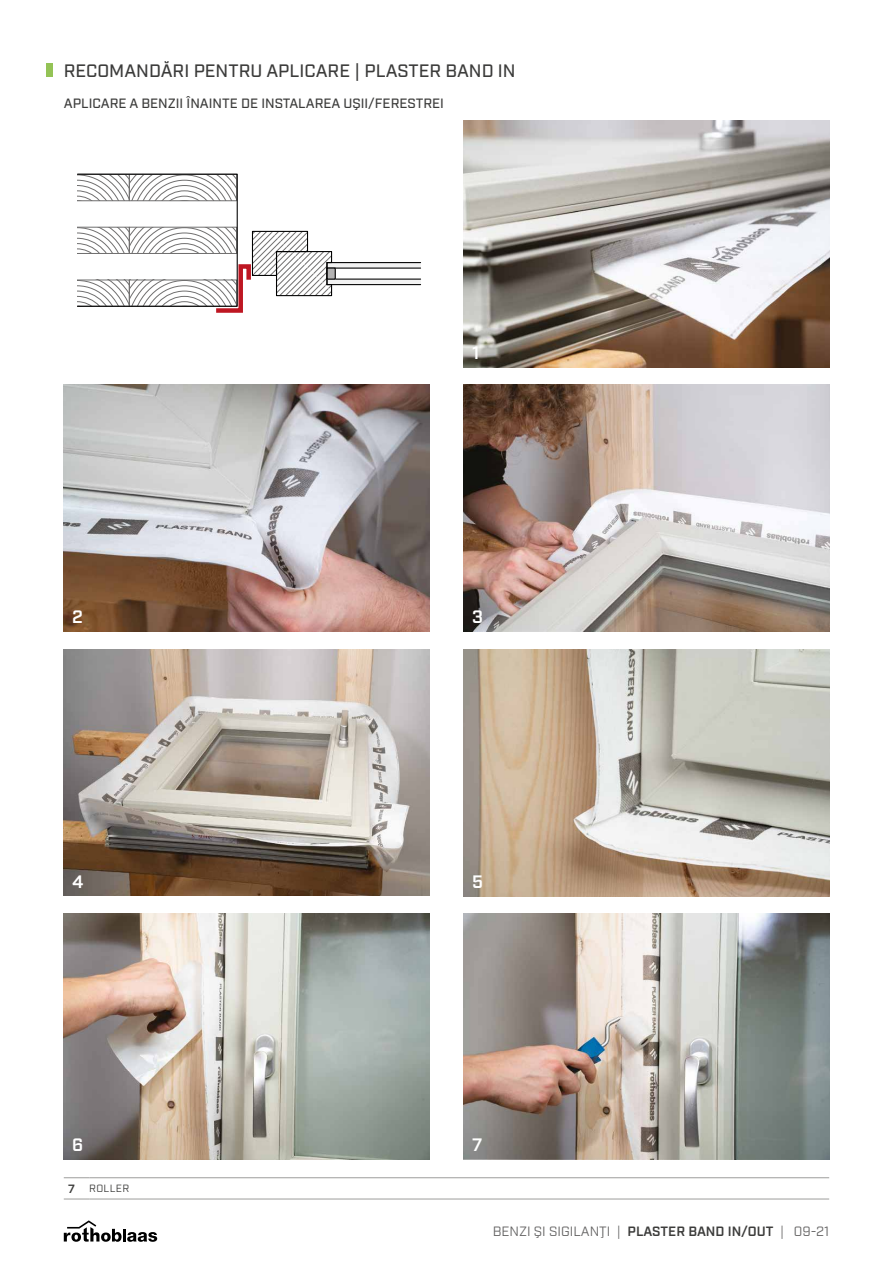
<style>
.page{position:relative;width:893px;height:1263px;background:#fff}
.page>*{position:absolute;margin:0;border:0;box-sizing:border-box;transform-origin:0 0}
.t1{font:500 18px "Industry";color:#3c3c3b}
.t2{font:600 18px "Industry";color:#fff}
.t3{font:500 13.5px "Industry";color:#3c3c3b}
.t4{font:13.5px "Industry";color:#646363}
.t5{font:10.5px "Industry";letter-spacing:.03em;color:#3c3c3b}
.s1{font-weight:600;font-size:12px}
.s2{font-weight:600;color:#3c3c3b}
</style>
<div class="page">
<img style="left:463px;top:121px;width:366px;height:246px">
<div style="left:327px;top:263px;width:94px;height:5px;background:#f2f2f2"></div>
<div style="left:327px;top:279px;width:94px;height:6px;background:#f2f2f2"></div>
<svg style="left:79px;top:176px;width:157px;height:26px"></svg>
<div style="left:77px;top:174px;width:161px;height:133px;border:1px solid #000"></div>
<hr style="left:327px;top:262px;width:94px;height:1px;background:#000">
<hr style="left:327px;top:268px;width:94px;height:1px;background:#000">
<hr style="left:327px;top:279px;width:94px;height:1px;background:#000">
<hr style="left:327px;top:284px;width:94px;height:1px;background:#000">
<div style="left:327px;top:268px;width:8px;height:11px;background:#b3b2b2"></div>
<div style="left:326px;top:268px;width:10px;height:12px;border:1px solid #000"></div>
<svg style="left:77px;top:227px;width:256px;height:86px"></svg>
<img style="left:463px;top:913px;width:366px;height:247px">
<img style="left:64px;top:913px;width:365px;height:247px">
<img style="left:463px;top:649px;width:366px;height:247px">
<img style="left:64px;top:649px;width:365px;height:247px">
<img style="left:463px;top:384px;width:366px;height:247px">
<img style="left:64px;top:384px;width:365px;height:247px">
<svg style="left:64px;top:1220px;width:93px;height:22px"></svg>
<div style="left:46px;top:64px;width:7px;height:13px;background:#94c356"></div>
<svg style="left:64px;top:1177px;width:25px;height:1px"></svg>
<svg style="left:64px;top:1199px;width:25px;height:1px"></svg>
<hr style="left:89px;top:1177px;width:740px;height:1px;background:#9d9d9c">
<hr style="left:89px;top:1199px;width:740px;height:1px;background:#9d9d9c">
<h1 class="t1" style="left:64px;top:60px;width:453px">RECOMANDĂRI PENTRU APLICARE | PLASTER BAND IN</h1>
<p class="t3" style="left:64px;top:95px;width:382px">APLICARE A BENZII ÎNAINTE DE INSTALAREA UŞII/FERESTREI</p>
<h1 class="t2" style="left:472px;top:342px;width:9px">1</h1>
<h1 class="t2" style="left:72px;top:606px;width:12px">2</h1>
<h1 class="t2" style="left:472px;top:606px;width:12px">3</h1>
<h1 class="t2" style="left:72px;top:871px;width:13px">4</h1>
<h1 class="t2" style="left:472px;top:871px;width:12px">5</h1>
<h1 class="t2" style="left:72px;top:1134px;width:13px">6</h1>
<p class="t5" style="left:68px;top:1182px;width:63px"><span class="s1">7</span> ROLLER</p>
<h1 class="t2" style="left:472px;top:1134px;width:12px">7</h1>
<p class="t4" style="left:493px;top:1223px;width:338px">BENZI ŞI SIGILANŢI | <span class="s2">PLASTER BAND IN/OUT</span> | 09-21</p>
</div>
